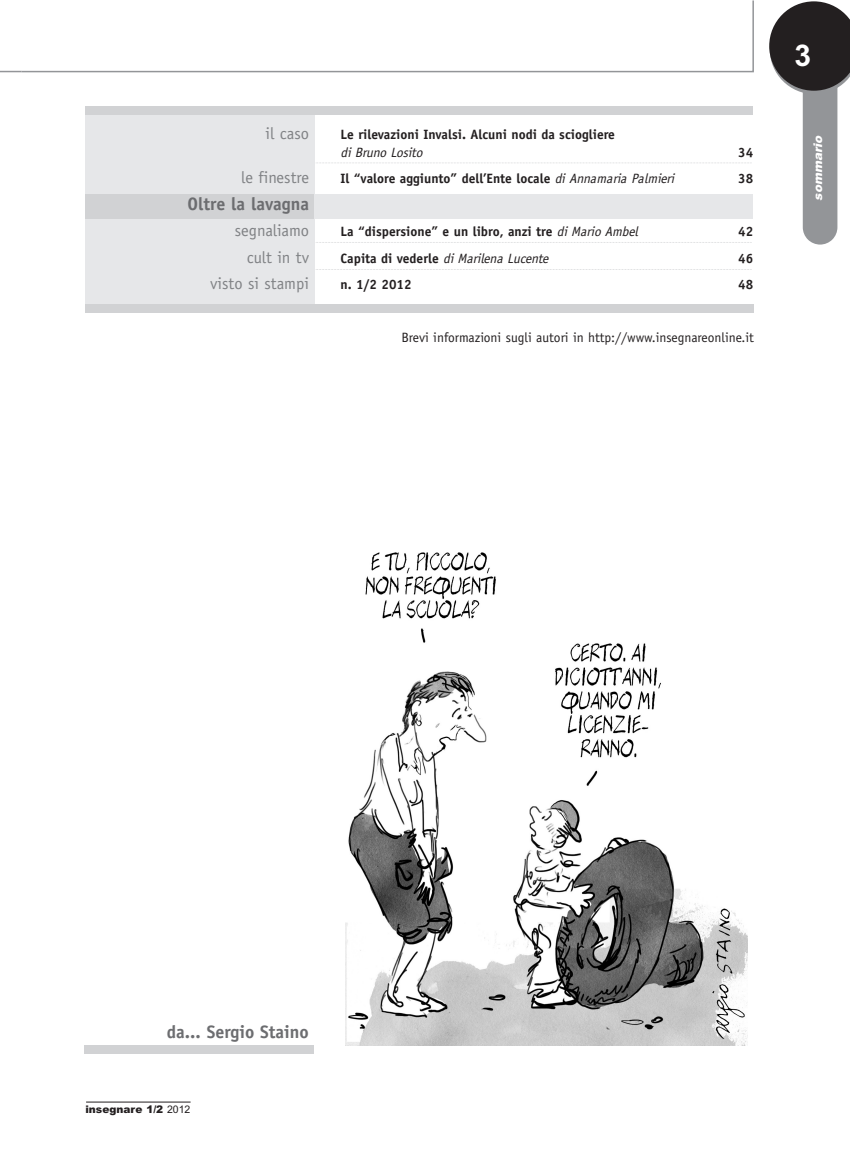
<style>
.page{position:relative;width:851px;height:1157px;background:#fff}
.page>*{position:absolute;margin:0;border:0;box-sizing:border-box;transform-origin:0 0}
.t1{font:700 30px "Arial";color:#fff}
.t2{font:700 18px "Officina Sans";color:#6c6d70}
.t3{font:16.5px "Officina Sans";color:#808285}
.t4{font:700 13.5px "Officina Sans";color:#231f20}
.t5{font:13.5px "Officina Sans";color:#231f20}
.t6{font:italic 13.5px "Officina Sans";color:#231f20}
.t7{font:italic 900 12px "Arial";color:#fff}
.t8{font:900 10.5px "Arial";color:#231f20}
.s1{font-weight:400;font-style:italic}
.s2{font-weight:700;font-style:normal}
.s3{font-weight:400}
</style>
<div class="page">
<div style="left:84px;top:1045px;width:229px;height:8px;background:#d1d2d4"></div>
<img style="left:345px;top:552px;width:402px;height:493px">
<svg style="left:314px;top:242px;width:437px;height:1px"></svg>
<svg style="left:314px;top:269px;width:437px;height:1px"></svg>
<svg style="left:314px;top:162px;width:437px;height:1px"></svg>
<div style="left:85px;top:111px;width:229px;height:198px;background:#e6e7e9"></div>
<div style="left:85px;top:194px;width:667px;height:24px;background:#d1d2d4"></div>
<div style="left:314px;top:194px;width:438px;height:24px;background:#e6e7e9"></div>
<div style="left:85px;top:106px;width:667px;height:9px;background:#d1d2d4"></div>
<div style="left:85px;top:304px;width:668px;height:9px;background:#d1d2d4"></div>
<hr style="left:86px;top:1101px;width:104px;height:1px;background:#231f20">
<svg style="left:23px;top:0;width:731px;height:73px"></svg>
<svg style="left:0;top:70px;width:23px;height:3px"></svg>
<svg style="left:769px;top:1px;width:80px;height:243px"></svg>
<p class="t3" style="left:265px;top:124px;width:45px">il caso</p>
<p class="t4" style="left:340px;top:126px;width:276px">Le rilevazioni Invalsi. Alcuni nodi da sciogliere</p>
<p class="t6" style="left:340px;top:144px;width:87px">diBrunoLosito</p>
<p class="t4" style="left:738px;top:144px;width:17px">34</p>
<p class="t3" style="left:241px;top:168px;width:69px">le finestre</p>
<p class="t4" style="left:340px;top:170px;width:339px">Il “valore aggiunto” dell’Ente locale <span class="s1">diAnnamaria Palmieri</span></p>
<p class="t4" style="left:738px;top:170px;width:17px">38</p>
<h2 class="t2" style="left:188px;top:192px;width:123px">Oltre la lavagna</h2>
<p class="t3" style="left:235px;top:221px;width:76px">segnaliamo</p>
<p class="t4" style="left:340px;top:223px;width:302px">La “dispersione” e un libro, anzi tre <span class="s1">diMarioAmbel</span></p>
<p class="t4" style="left:738px;top:223px;width:17px">42</p>
<p class="t3" style="left:246px;top:248px;width:64px">cult in tv</p>
<p class="t6" style="left:340px;top:250px;width:213px"><span class="s2">C a p i ta d i ve d e r l e</span> diMarilena Lucente</p>
<p class="t4" style="left:738px;top:250px;width:17px">46</p>
<p class="t3" style="left:210px;top:274px;width:100px">visto si stampi</p>
<p class="t4" style="left:340px;top:276px;width:73px">n. 1/2 2012</p>
<p class="t4" style="left:738px;top:276px;width:17px">48</p>
<p class="t5" style="left:401px;top:329px;width:354px">Brevi informazioni sugli autori in http://www.insegnareonline.it</p>
<h1 class="t1" style="left:794px;top:35px;width:18px">3</h1>
<p class="t7" style="left:811px;top:201px;width:69px;rotate:-90deg">sommario</p>
<h2 class="t2" style="left:167px;top:1020px;width:144px">da... Sergio Staino</h2>
<p class="t8" style="left:85px;top:1103px;width:107px">insegnare 1/2 <span class="s3">2012</span></p>
</div>
